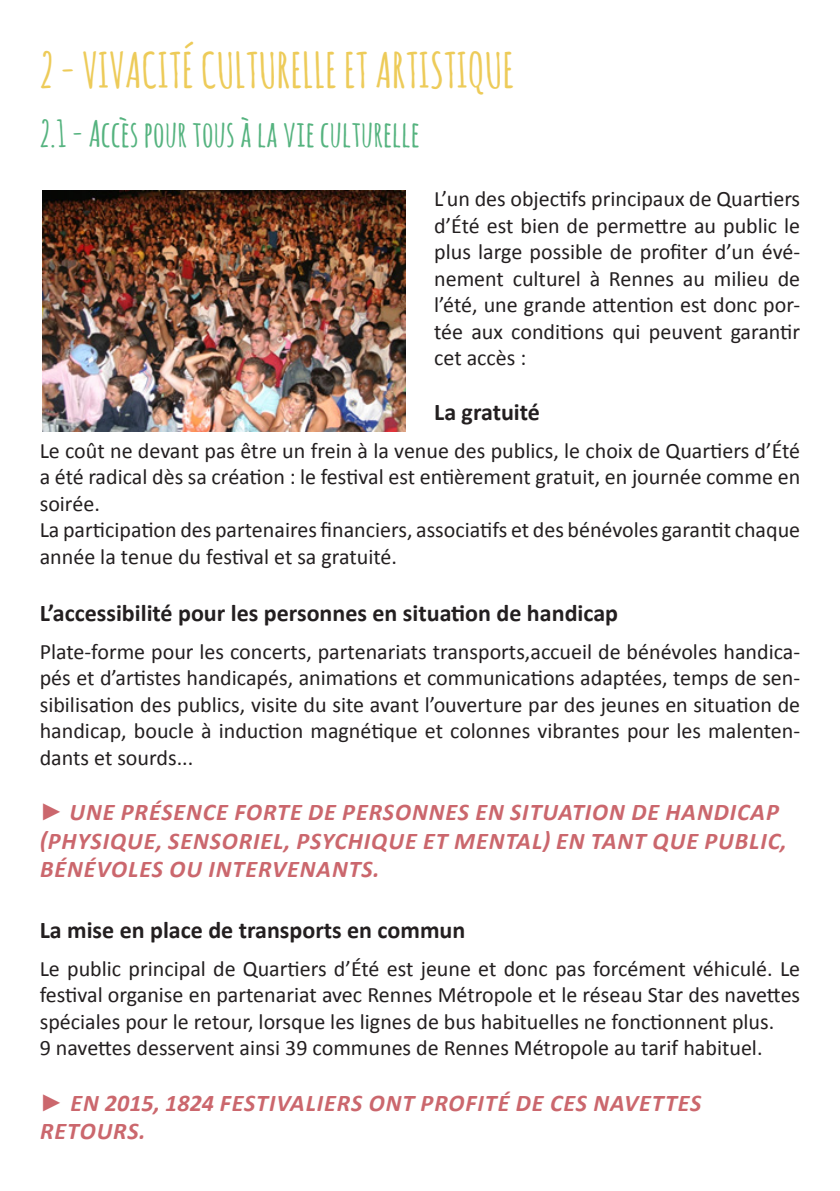
<style>
.page{position:relative;width:840px;height:1191px;background:#fff}
.page>*{position:absolute;margin:0;border:0;box-sizing:border-box;transform-origin:0 0}
.Grands_titres_rouge{font:700 48px "Amatic SC";color:#edcb59}
.Titre_verts{font:700 36px "Amatic SC";color:#55b37f}
.Texte_fleche_bleu{font:italic 700 24px/28.8px "Calibri";letter-spacing:.04em;color:#cb676d}
.Sous_titre_gras{font:700 24px "Calibri";color:#231f20}
.t1{font:22px/26.4px "Calibri";color:#231f20;text-align:justify}
.s1{font-family:"Arial"}
</style>
<div class="page">
<img style="left:43px;top:191px;width:362px;height:240px">
<p class="Grands_titres_rouge" style="left:40px;top:36px;width:476px">2 - VIVACITÉ CULTURELLE ET ARTISTIQUE</p>
<p class="Titre_verts" style="left:40px;top:108px;width:381px">2.1 - Accès pour tous à la vie culturelle</p>
<p class="t1" style="left:434px;top:186px;width:367px">L’un des objectifs principaux de Quartiers d’Été est bien de permettre au public le plus large possible de profiter d’un évé&shy;nement culturel à Rennes au milieu de l’été, une grande attention est donc por&shy;tée aux conditions qui peuvent garantir cet accès :</p>
<p class="Sous_titre_gras" style="left:434px;top:397px;width:107px">La gratuité</p>
<p class="t1" style="left:40px;top:437px;width:761px">Le coût ne devant pas être un frein à la venue des publics, le choix de Quartiers d’Été a été radical dès sa création : le festival est entièrement gratuit, en journée comme en soirée.</p>
<p class="t1" style="left:40px;top:517px;width:761px">La participation des partenaires financiers, associatifs et des bénévoles garantit chaque année la tenue du festival et sa gratuité.</p>
<p class="Sous_titre_gras" style="left:40px;top:598px;width:579px">L’accessibilité pour les personnes en situation de handicap</p>
<p class="t1" style="left:40px;top:638px;width:761px">Plate-forme pour les concerts, partenariats transports,accueil de bénévoles handica&shy;pés et d’artistes handicapés, animations et communications adaptées, temps de sen&shy;sibilisation des publics, visite du site avant l’ouverture par des jeunes en situation de handicap, boucle à induction magnétique et colonnes vibrantes pour les malenten&shy;dants et sourds...</p>
<p class="Texte_fleche_bleu" style="left:40px;top:797px;width:748px"><span class="s1">►</span> UNE PRÉSENCE FORTE DE PERSONNES EN SITUATION DE HANDICAP (PHYSIQUE, SENSORIEL, PSYCHIQUE ET MENTAL) EN TANT QUE PUBLIC,<br>BÉNÉVOLES OU INTERVENANTS.</p>
<p class="Sous_titre_gras" style="left:40px;top:915px;width:427px">La mise en place de transports en commun</p>
<p class="t1" style="left:40px;top:955px;width:761px">Le public principal de Quartiers d’Été est jeune et donc pas forcément véhiculé. Le festival organise en partenariat avec Rennes Métropole et le réseau Star des navettes spéciales pour le retour, lorsque les lignes de bus habituelles ne fonctionnent plus.</p>
<p class="t1" style="left:40px;top:1034px;width:724px">9 navettes desservent ainsi 39 communes de Rennes Métropole au tarif habituel.</p>
<p class="Texte_fleche_bleu" style="left:40px;top:1088px;width:662px"><span class="s1">►</span> EN 2015, 1824 FESTIVALIERS ONT PROFITÉ DE CES NAVETTES<br>RETOURS.</p>
</div>
